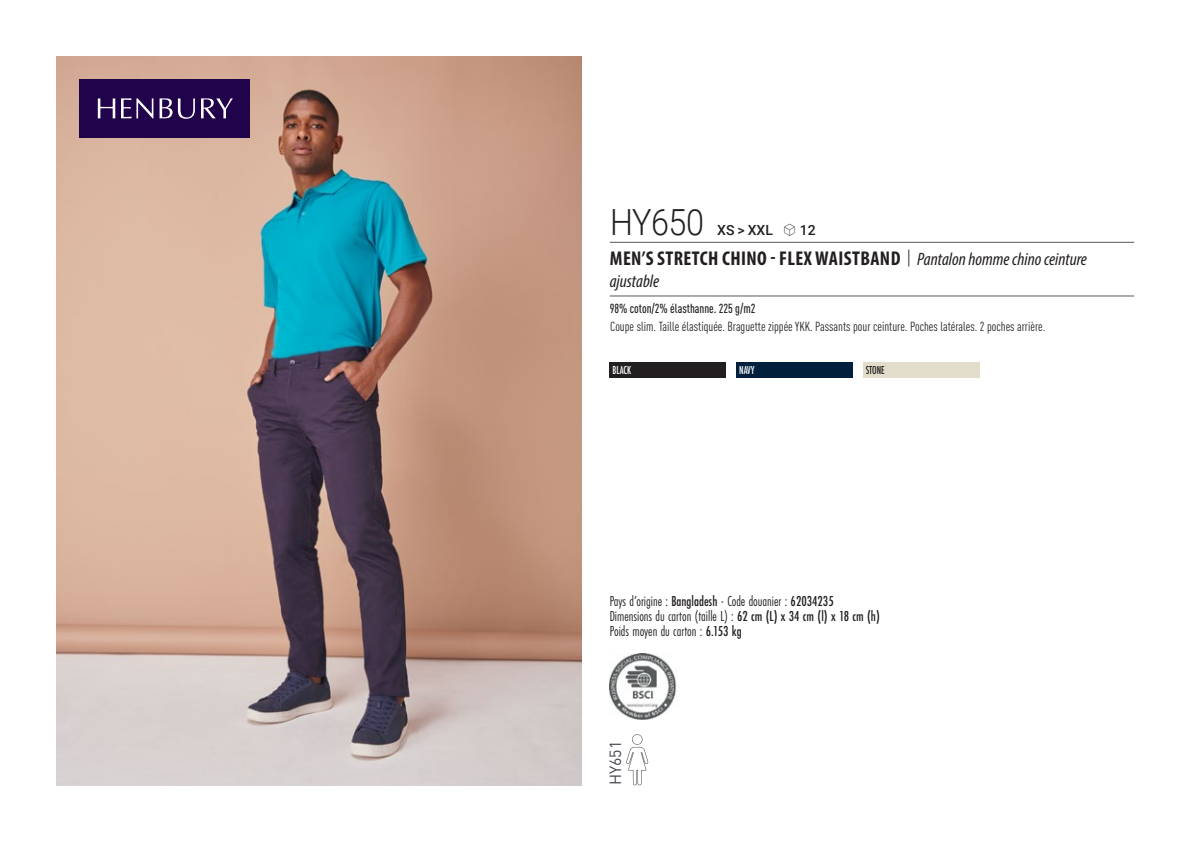
<style>
.page{position:relative;width:1191px;height:842px;background:#fff}
.page>*{position:absolute;margin:0;border:0;box-sizing:border-box;transform-origin:0 0}
.t1{font:300 36px "Roboto";letter-spacing:-.015em;color:#231f20;scale:.9 1}
.t2{font:700 condensed 20px "Myriad Pro";letter-spacing:.02em;color:#231f20}
.t3{font:italic 18px "Myriad Variable Concept";color:#231f20}
.t4{font:16px "DIN Pro";color:#43444c}
.t5{font:15px "Futura PT Cond";color:#231f20;scale:.95 1}
.t6{font:500 14px "Roboto";letter-spacing:.005em;color:#231f20}
.t7{font:condensed 13px "DIN Pro";color:#231f20}
.grammage_2020{font:500 condensed 13px "DIN Pro";color:#231f20;scale:.95 1}
.Coloris_nuancier_bla{font:500 12px "Futura PT Cond";letter-spacing:-.01em;color:#fff;scale:.9 1}
.Coloris_nuancier{font:500 12px "Futura PT Cond";letter-spacing:-.01em;color:#231f20;scale:.9 1}
.s1{font-family:"Linotype Shapeshifter";font-weight:400;font-size:16px}
.s2{font-family:"Roboto Condensed";font-weight:300;font-stretch:normal}
.s3{font-family:"Myriad Variable Concept";font-weight:400;font-style:italic;font-stretch:normal;font-size:18px}
.s4{font-weight:500}
</style>
<div class="page">
<img style="left:57px;top:57px;width:524px;height:728px">
<div style="left:79px;top:79px;width:170px;height:59px;background:#21034c"></div>
<svg style="left:98px;top:98px;width:17px;height:20px"></svg>
<svg style="left:121px;top:98px;width:32px;height:20px"></svg>
<svg style="left:160px;top:98px;width:12px;height:20px"></svg>
<svg style="left:178px;top:98px;width:17px;height:21px"></svg>
<svg style="left:201px;top:98px;width:32px;height:20px"></svg>
<div style="left:609px;top:362px;width:117px;height:16px;background:#231f20"></div>
<div style="left:736px;top:362px;width:116px;height:16px;background:#00203d"></div>
<div style="left:863px;top:362px;width:116px;height:16px;background:#e1ddca"></div>
<svg style="left:626px;top:734px;width:22px;height:51px"></svg>
<img style="left:609px;top:654px;width:68px;height:66px">
<hr style="left:609px;top:242px;width:525px;height:1px;background:#57585a">
<hr style="left:609px;top:296px;width:525px;height:1px;background:#57585a">
<p class="t1" style="left:610px;top:197px;width:106px">HY650</p>
<p class="t6" style="left:717px;top:220px;width:100px">XS &gt; XXL <span class="s1">S</span> 12</p>
<p class="t2" style="left:610px;top:246px;width:478px">MEN’S STRETCH CHINO - FLEX WAISTBAND <span class="s2">|</span> <span class="s3">Pantalon homme chino ceinture</span></p>
<p class="t3" style="left:609px;top:271px;width:51px">ajustable</p>
<p class="grammage_2020" style="left:609px;top:299px;width:155px">98% coton/2% élasthanne. 225 g/m2</p>
<p class="t7" style="left:610px;top:317px;width:436px">Coupe slim. Taille élastiquée. Braguette zippée YKK. Passants pour ceinture. Poches latérales. 2 poches arrière.</p>
<p class="Coloris_nuancier_bla" style="left:612px;top:363px;width:22px">BLACK</p>
<p class="Coloris_nuancier_bla" style="left:739px;top:363px;width:18px">NAVY</p>
<p class="Coloris_nuancier" style="left:866px;top:363px;width:22px">STONE</p>
<p class="t5" style="left:609px;top:592px;width:237px">Pays d’origine : <span class="s4">Bangladesh</span> - Code douanier : <span class="s4">62034235</span></p>
<p class="t5" style="left:609px;top:607px;width:286px">Dimensions du carton (taille L) : <span class="s4">62 cm (L) x 34 cm (l) x 18 cm (h)</span></p>
<p class="t5" style="left:609px;top:622px;width:140px">Poids moyen du carton : <span class="s4">6.153 kg</span></p>
<p class="t4" style="left:602px;top:785px;width:46px;rotate:-90deg">HY651</p>
</div>
